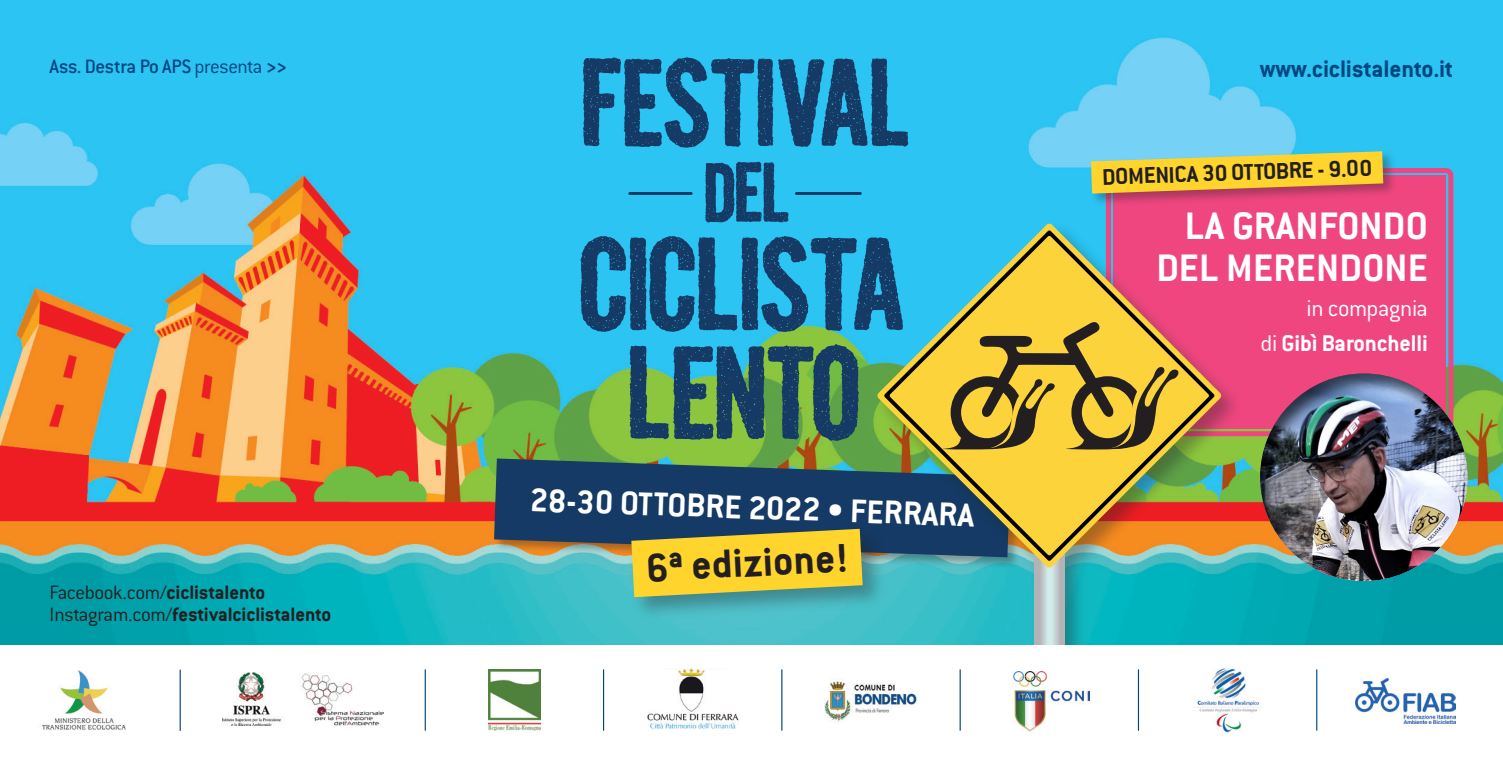
<style>
.page{position:relative;width:1503px;height:759px;background:#fff}
.page>*{position:absolute;margin:0;border:0;box-sizing:border-box;transform-origin:0 0}
.t1{font:700 43.75px "Conduit ITC";color:#231f20}
.t2{font:700 42px "Conduit ITC";letter-spacing:.005em;color:#fff}
.t3{font:700 36px "Conduit ITC";color:#fff}
.t4{font:700 26.25px "Conduit ITC";letter-spacing:-.005em;color:#00467e}
.t5{font:700 25px/35px "Conduit ITC";letter-spacing:-.005em;color:#fff;text-align:right}
.t6{font:700 25px "Conduit ITC";color:#231f20}
.t7{font:700 21.25px "Conduit ITC";letter-spacing:-.005em;color:#231f20}
.t8{font:300 21.25px "Conduit ITC";letter-spacing:-.02em;color:#231f20}
.t9{font:500 21.25px "Conduit ITC";letter-spacing:-.015em;color:#00467e}
.s1{font-weight:300}
.s2{font-weight:700}
</style>
<div class="page">
<img style="left:0;top:0;width:1502px;height:645px">
<div style="left:1113px;top:175px;width:332px;height:253px;background:#ef467f"></div>
<svg style="left:583px;top:57px;width:325px;height:91px;background:#1e7ca9"></svg>
<svg style="left:705px;top:161px;width:83px;height:62px;background:#1d74a0"></svg>
<svg style="left:580px;top:236px;width:294px;height:96px;background:#1f78a4"></svg>
<svg style="left:629px;top:344px;width:230px;height:96px;background:#3c7364"></svg>
<hr style="left:629px;top:192px;width:62px;height:3px;background:#143a65">
<hr style="left:796px;top:192px;width:64px;height:3px;background:#143a65">
<div style="left:1089px;top:149px;width:308px;height:58px;background:#231f20;opacity:.35"></div>
<svg style="left:1091px;top:151px;width:292px;height:42px;background:#e4c24b"></svg>
<div style="left:492px;top:457px;width:530px;height:112px;background:#231f20;opacity:.35"></div>
<svg style="left:494px;top:458px;width:380px;height:99px;background:#274b63"></svg>
<div style="left:629px;top:526px;width:257px;height:95px;background:#231f20;opacity:.35"></div>
<svg style="left:631px;top:528px;width:231px;height:69px;background:#d6be3b"></svg>
<div style="left:874px;top:221px;width:369px;height:537px;background:#231f20;opacity:.35"></div>
<div style="left:1034px;top:466px;width:30px;height:286px;background:#b2b3b7"></div>
<svg style="left:1041px;top:567px;width:18px;height:78px"></svg>
<svg style="left:877px;top:223px;width:344px;height:344px"></svg>
<svg style="left:884px;top:230px;width:330px;height:330px;background:#a09467"></svg>
<svg style="left:943px;top:321px;width:236px;height:129px;background:#b89932"></svg>
<div style="left:0;top:645px;width:1502px;height:113px;background:#fff"></div>
<hr style="left:1316px;top:669px;width:1px;height:61px;background:#00467e">
<hr style="left:180px;top:669px;width:1px;height:61px;background:#00467e">
<img style="left:647px;top:668px;width:92px;height:61px">
<hr style="left:603px;top:669px;width:1px;height:61px;background:#00467e">
<img style="left:222px;top:672px;width:161px;height:53px">
<hr style="left:781px;top:669px;width:1px;height:61px;background:#00467e">
<hr style="left:425px;top:669px;width:1px;height:61px;background:#00467e">
<hr style="left:1137px;top:669px;width:2px;height:61px;background:#00467e">
<img style="left:1196px;top:668px;width:65px;height:65px">
<img style="left:1013px;top:671px;width:76px;height:61px">
<hr style="left:959px;top:669px;width:1px;height:61px;background:#00467e">
<img style="left:488px;top:669px;width:52px;height:61px">
<img style="left:824px;top:681px;width:93px;height:41px">
<img style="left:42px;top:670px;width:84px;height:60px">
<div style="left:1256px;top:368px;width:213px;height:213px;background:#231f20;opacity:.75"></div>
<img style="left:1355px;top:678px;width:100px;height:45px">
<p class="t9" style="left:50px;top:55px;width:239px">Ass. Destra Po APS <span class="s1">presenta</span> <span class="s2">&gt;&gt;</span></p>
<p class="t4" style="left:1259px;top:54px;width:195px">www.ciclistalento.it</p>
<p class="t6" style="left:1101px;top:162px;width:272px;rotate:-2deg">DOMENICA 30 OTTOBRE - 9.00</p>
<p class="t8" style="left:50px;top:580px;width:217px">Facebook.com/<span class="s2">ciclistalento</span></p>
<p class="t7" style="left:50px;top:602px;width:283px"><span class="s1">Instagram.com/</span>festivalciclistalento</p>
<p class="t3" style="left:531px;top:478px;width:445px;rotate:2deg">28-30 OTTOBRE 2022 • FERRARA</p>
<p class="t1" style="left:645px;top:542px;width:203px;rotate:-3deg">6ª edizione!</p>
<p class="t2" style="left:1184px;top:201px;width:244px">LA GRANFONDO</p>
<p class="t2" style="left:1156px;top:243px;width:273px">DEL MERENDONE</p>
<p class="t5" style="left:1260px;top:290px;width:169px"><span class="s1">in compagnia<br>di</span> Gibì Baronchelli</p>
</div>
